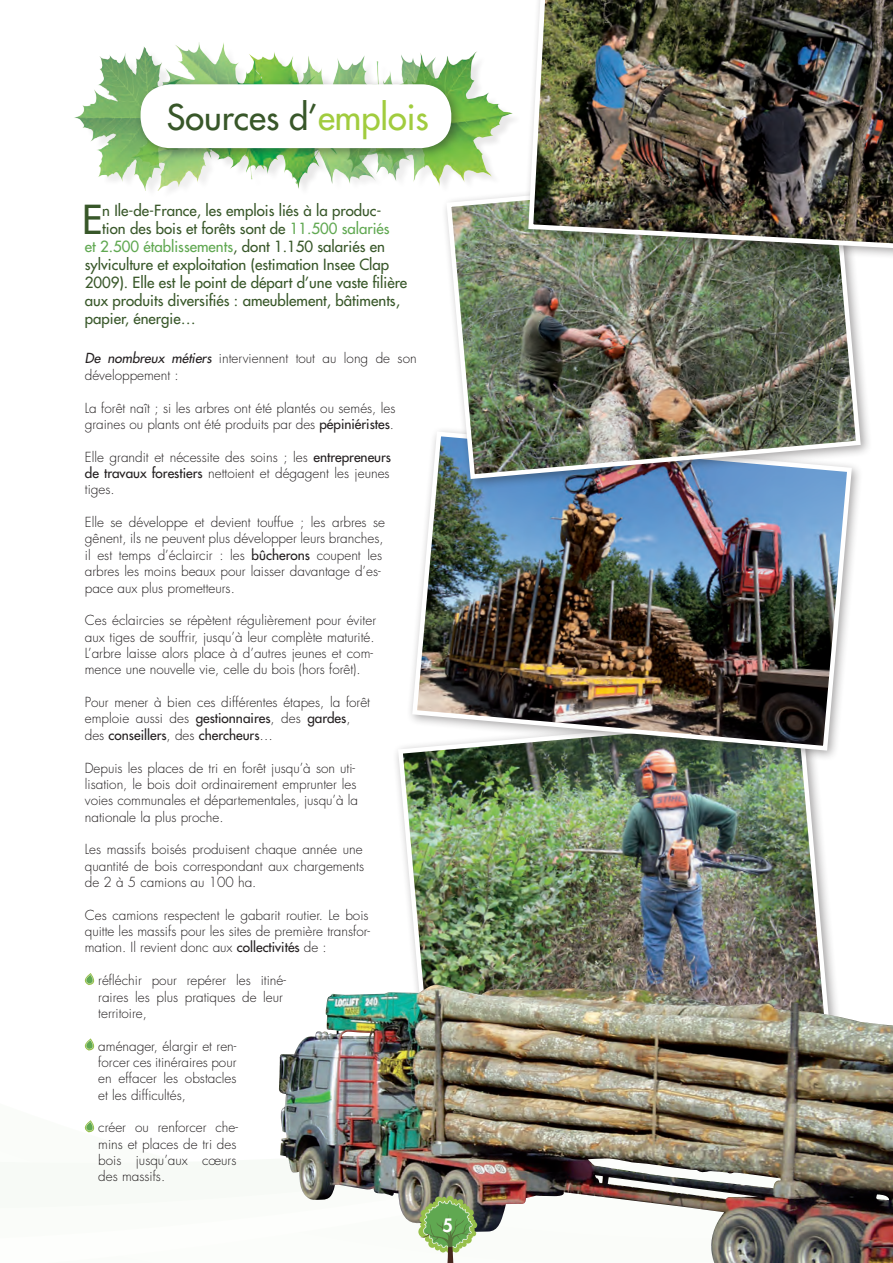
<style>
.page{position:relative;width:893px;height:1263px;background:#fff}
.page>*{position:absolute;margin:0;border:0;box-sizing:border-box;transform-origin:0 0}
.t1{font:38.85px "Futura";color:#385729}
.t2{font:34.5px "Futura";color:#385729}
.t3{font:800 18px "Futura";color:#fff}
.t4{font:15px "Futura";color:#385729}
.t5{font:15px "Futura";color:#60a851}
.t6{font:300 13.5px/16.4px "Futura";color:#231f20}
.s1{color:#a1cc3e}
.s2{color:#60a851}
.s3{color:#385729}
.s4{font-weight:400;font-style:italic}
.s5{font-weight:400}
</style>
<div class="page">
<svg style="left:84px;top:973px;width:10px;height:11px"></svg>
<svg style="left:84px;top:1038px;width:10px;height:12px"></svg>
<svg style="left:84px;top:1120px;width:10px;height:12px"></svg>
<img style="left:396px;top:747px;width:435px;height:237px">
<div style="left:406px;top:426px;width:457px;height:336px;background:#231f20;opacity:.4"></div>
<img style="left:409px;top:429px;width:444px;height:324px">
<div style="left:441px;top:163px;width:431px;height:327px;background:#231f20;opacity:.4"></div>
<img style="left:444px;top:166px;width:418px;height:315px">
<div style="left:77px;top:44px;width:444px;height:156px;background:#fff"></div>
<img style="left:74px;top:42px;width:438px;height:148px">
<div style="left:134px;top:78px;width:329px;height:82px;background:#231f20;opacity:.4"></div>
<div style="left:140px;top:84px;width:311px;height:64px;background:#fff;border-radius:30px"></div>
<img style="left:278px;top:984px;width:614px;height:278px">
<div style="left:522px;top:0;width:370px;height:262px;background:#231f20;opacity:.4"></div>
<img style="left:525px;top:0;width:367px;height:252px">
<svg style="left:418px;top:1195px;width:59px;height:67px"></svg>
<h2 class="t2" style="left:167px;top:95px;width:263px">Sources d’<span class="s1">emplois</span></h2>
<h1 class="t1" style="left:82px;top:194px;width:22px">E</h1>
<p class="t4" style="left:102px;top:200px;width:280px">n Ile-de-France, les emplois liés à la produc-</p>
<p class="t4" style="left:102px;top:218px;width:289px">tion des bois et forêts sont de <span class="s2">11.500 salariés</span></p>
<p class="t5" style="left:85px;top:236px;width:301px">et 2.500 établissements<span class="s3">, dont 1.150 salariés en</span></p>
<p class="t4" style="left:85px;top:254px;width:306px">sylviculture et exploitation (estimation Insee Clap</p>
<p class="t4" style="left:85px;top:272px;width:324px">2009). Elle est le point de départ d’une vaste filière</p>
<p class="t4" style="left:85px;top:290px;width:316px">aux produits diversifiés : ameublement, bâtiments,</p>
<p class="t4" style="left:85px;top:308px;width:112px">papier, énergie…</p>
<p class="t6" style="left:85px;top:350px;width:333px"><span class="s4">De nombreux métiers</span> interviennent tout au long de son développement :</p>
<p class="t6" style="left:85px;top:399px;width:312px">La forêt naît ; si les arbres ont été plantés ou semés, les graines ou plants ont été produits par des <span class="s5">pépiniéristes</span>.</p>
<p class="t6" style="left:85px;top:448px;width:308px;text-align:justify">Elle grandit et nécessite des soins ; les <span class="s5">entrepreneurs de travaux forestiers</span> nettoient et dégagent les jeunes tiges.</p>
<p class="t6" style="left:85px;top:514px;width:302px">Elle se développe et devient touffue ; les arbres se gênent, ils ne peuvent plus développer leurs branches, il est temps d’éclaircir : les <span class="s5">bûcherons</span> coupent les arbres les moins beaux pour laisser davantage d’es&shy;pace aux plus prometteurs.</p>
<p class="t6" style="left:85px;top:612px;width:293px">Ces éclaircies se répètent régulièrement pour éviter aux tiges de souffrir, jusqu’à leur complète maturité.<br>L’arbre laisse alors place à d’autres jeunes et com&shy;mence une nouvelle vie, celle du bois (hors forêt).</p>
<p class="t6" style="left:85px;top:694px;width:286px">Pour mener à bien ces différentes étapes, la forêt emploie aussi des <span class="s5">gestionnaires</span>, des <span class="s5">gardes</span>, des <span class="s5">conseillers</span>, des <span class="s5">chercheurs</span>…</p>
<p class="t6" style="left:85px;top:759px;width:275px">Depuis les places de tri en forêt jusqu’à son uti&shy;lisation, le bois doit ordinairement emprunter les voies communales et départementales, jusqu’à la nationale la plus proche.</p>
<p class="t6" style="left:85px;top:841px;width:281px;text-align:justify">Les massifs boisés produisent chaque année une quantité de bois correspondant aux chargements de 2 à 5 camions au 100 ha.</p>
<p class="t6" style="left:85px;top:906px;width:287px;text-align:justify">Ces camions respectent le gabarit routier. Le bois quitte les massifs pour les sites de première transfor&shy;mation. Il revient donc aux <span class="s5">collectivités</span> de :</p>
<p class="t6" style="left:98px;top:971px;width:189px">réfléchir pour repérer les itiné&shy;raires les plus pratiques de leur territoire,</p>
<p class="t6" style="left:98px;top:1037px;width:140px;text-align:justify">aménager, élargir et ren&shy;forcer ces itinéraires pour en effacer les obstacles et les difficultés,</p>
<p class="t6" style="left:98px;top:1119px;width:141px;text-align:justify">créer ou renforcer che&shy;mins et places de tri des bois jusqu’aux cœurs des massifs.</p>
<h3 class="t3" style="left:442px;top:1212px;width:12px">5</h3>
</div>
